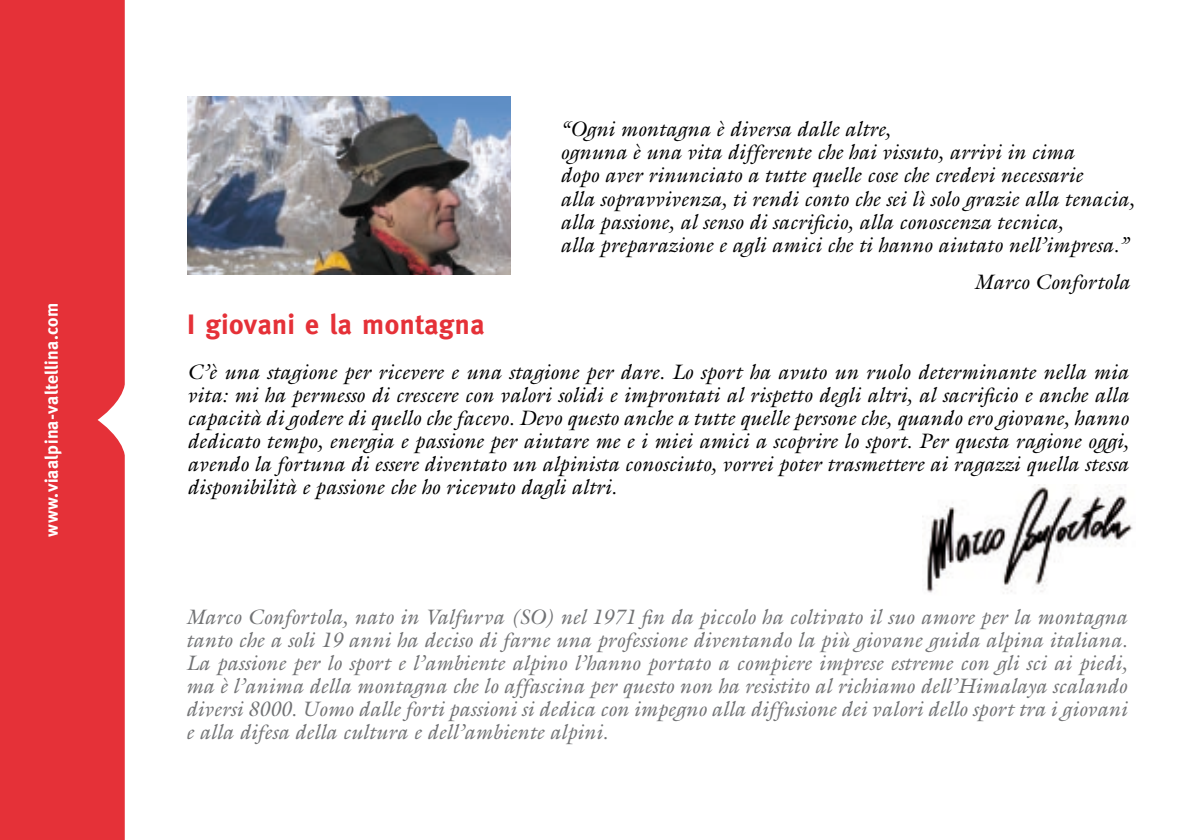
<style>
.page{position:relative;width:1191px;height:840px;background:#fff}
.page>*{position:absolute;margin:0;border:0;box-sizing:border-box;transform-origin:0 0}
.t1{font:700 28px "Meta";letter-spacing:.02em;color:#e53138}
.t2{font:italic 21px/23.2px "Galliard";color:#010000}
.t3{font:italic 21px/23px "Galliard";color:#717274;text-align:justify}
.t4{font:700 18px "Meta";letter-spacing:.02em;color:#fff}
</style>
<div class="page">
<div style="left:0;top:0;width:125px;height:839px;background:#e53138"></div>
<img style="left:922px;top:484px;width:211px;height:110px">
<img style="left:187px;top:96px;width:323px;height:178px">
<p class="t4" style="left:41px;top:536px;width:235px;rotate:-90deg">www.viaalpina-valtellina.com</p>
<p class="t2" style="left:560px;top:117px;width:576px">“Ogni montagna è diversa dalle altre,<br>ognuna è una vita differente che hai vissuto, arrivi in cima<br>dopo aver rinunciato a tutte quelle cose che credevi necessarie<br>alla sopravvivenza, ti rendi conto che sei lì solo grazie alla tenacia, alla passione, al senso di sacrificio, alla conoscenza tecnica,<br>alla preparazione e agli amici che ti hanno aiutato nell’impresa.”</p>
<p class="t2" style="left:974px;top:270px;width:157px">Marco Confortola</p>
<h1 class="t1" style="left:187px;top:307px;width:299px">I giovani e la montagna</h1>
<p class="t2" style="left:187px;top:359px;width:943px;text-align:justify">C’è una stagione per ricevere e una stagione per dare. Lo sport ha avuto un ruolo determinante nella mia vita: mi ha permesso di crescere con valori solidi e improntati al rispetto degli altri, al sacrificio e anche alla capacità di godere di quello che facevo. Devo questo anche a tutte quelle persone che, quando ero giovane, hanno dedicato tempo, energia e passione per aiutare me e i miei amici a scoprire lo sport. Per questa ragione oggi, avendo la fortuna di essere diventato un alpinista conosciuto, vorrei poter trasmettere ai ragazzi quella stessa disponibilità e passione che ho ricevuto dagli altri.</p>
<p class="t3" style="left:186px;top:604px;width:943px">Marco Confortola, nato in Valfurva (SO) nel 1971 fin da piccolo ha coltivato il suo amore per la montagna tanto che a soli 19 anni ha deciso di farne una professione diventando la più giovane guida alpina italiana.<br>La passione per lo sport e l’ambiente alpino l’hanno portato a compiere imprese estreme con gli sci ai piedi, ma è l’anima della montagna che lo affascina per questo non ha resistito al richiamo dell’Himalaya scalando diversi 8000. Uomo dalle forti passioni si dedica con impegno alla diffusione dei valori dello sport tra i giovani e alla difesa della cultura e dell’ambiente alpini.</p>
</div>
